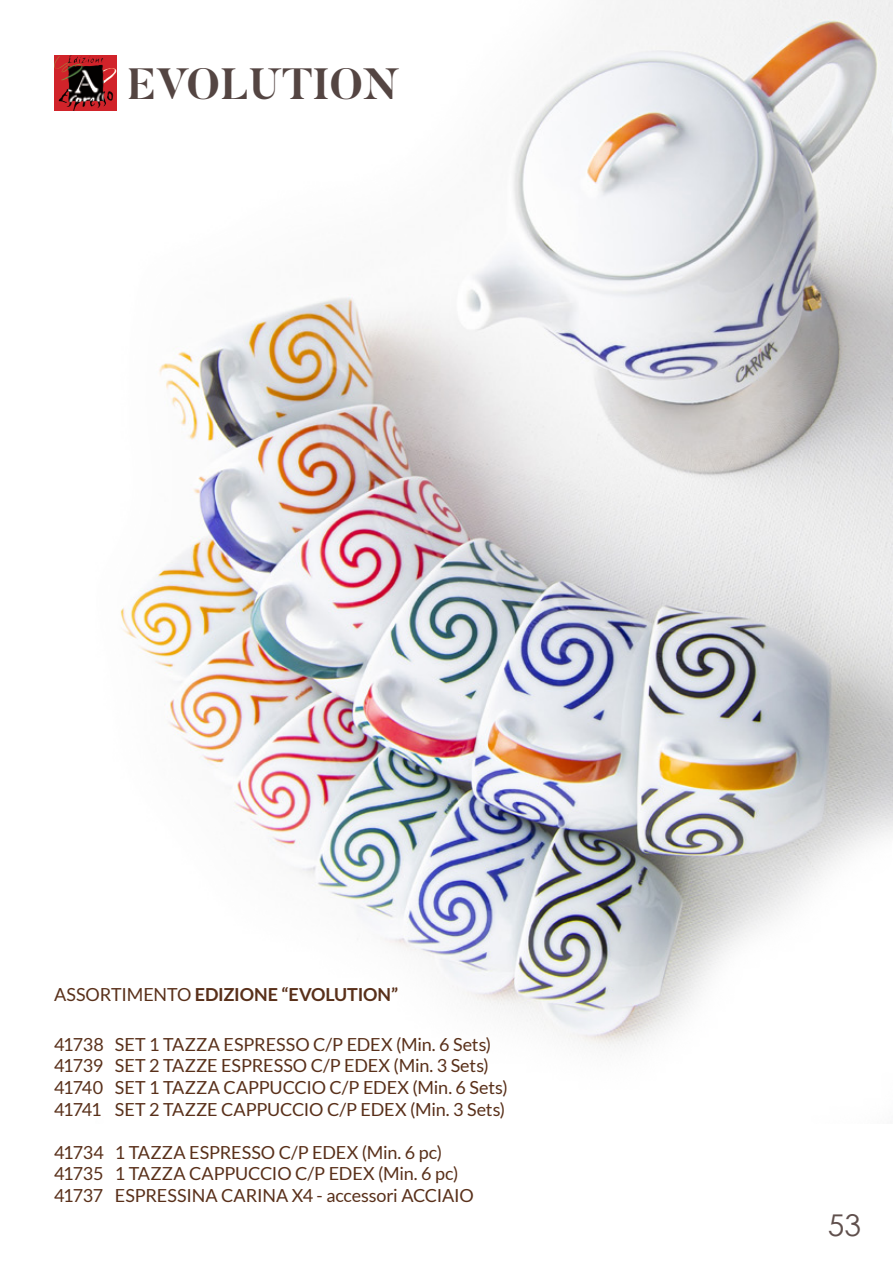
<style>
.page{position:relative;width:893px;height:1263px;background:#fff}
.page>*{position:absolute;margin:0;border:0;box-sizing:border-box;transform-origin:0 0}
.t1{font:700 43.5px "Butler";color:#544542}
.t2{font:30px "Century Gothic";color:#60504d}
.t3{font:18px "Lato";letter-spacing:-.005em;color:#59301a}
.t4{font:700 18px "Lato";letter-spacing:-.01em;color:#59301a}
.s1{font-weight:400}
</style>
<div class="page">
<img style="left:116px;top:0;width:777px;height:1048px">
<svg style="left:101px;top:55px;width:15px;height:56px"></svg>
<img style="left:54px;top:55px;width:47px;height:56px">
<p class="t1" style="left:128px;top:57px;width:274px">EVOLUTION</p>
<p class="t4" style="left:54px;top:984px;width:346px"><span class="s1">ASSORTIMENTO</span> EDIZIONE “EVOLUTION”</p>
<p class="t3" style="left:54px;top:1034px;width:51px">41738</p>
<p class="t3" style="left:54px;top:1056px;width:51px">41739</p>
<p class="t3" style="left:54px;top:1077px;width:51px">41740</p>
<p class="t3" style="left:54px;top:1099px;width:49px">41741</p>
<p class="t3" style="left:54px;top:1142px;width:51px">41734</p>
<p class="t3" style="left:54px;top:1164px;width:51px">41735</p>
<p class="t3" style="left:54px;top:1185px;width:51px">41737</p>
<p class="t3" style="left:115px;top:1034px;width:378px">SET 1 TAZZA ESPRESSO C/P EDEX (Min. 6 Sets)</p>
<p class="t3" style="left:115px;top:1056px;width:376px">SET 2 TAZZE ESPRESSO C/P EDEX (Min. 3 Sets)</p>
<p class="t3" style="left:115px;top:1077px;width:394px">SET 1 TAZZA CAPPUCCIO C/P EDEX (Min. 6 Sets)</p>
<p class="t3" style="left:115px;top:1099px;width:392px">SET 2 TAZZE CAPPUCCIO C/P EDEX (Min. 3 Sets)</p>
<p class="t3" style="left:115px;top:1142px;width:329px">1 TAZZA ESPRESSO C/P EDEX (Min. 6 pc)</p>
<p class="t3" style="left:115px;top:1164px;width:345px">1 TAZZA CAPPUCCIO C/P EDEX (Min. 6 pc)</p>
<p class="t3" style="left:115px;top:1185px;width:361px">ESPRESSINA CARINA X4 - accessori ACCIAIO</p>
<p class="t2" style="left:828px;top:1204px;width:35px">53</p>
</div>
